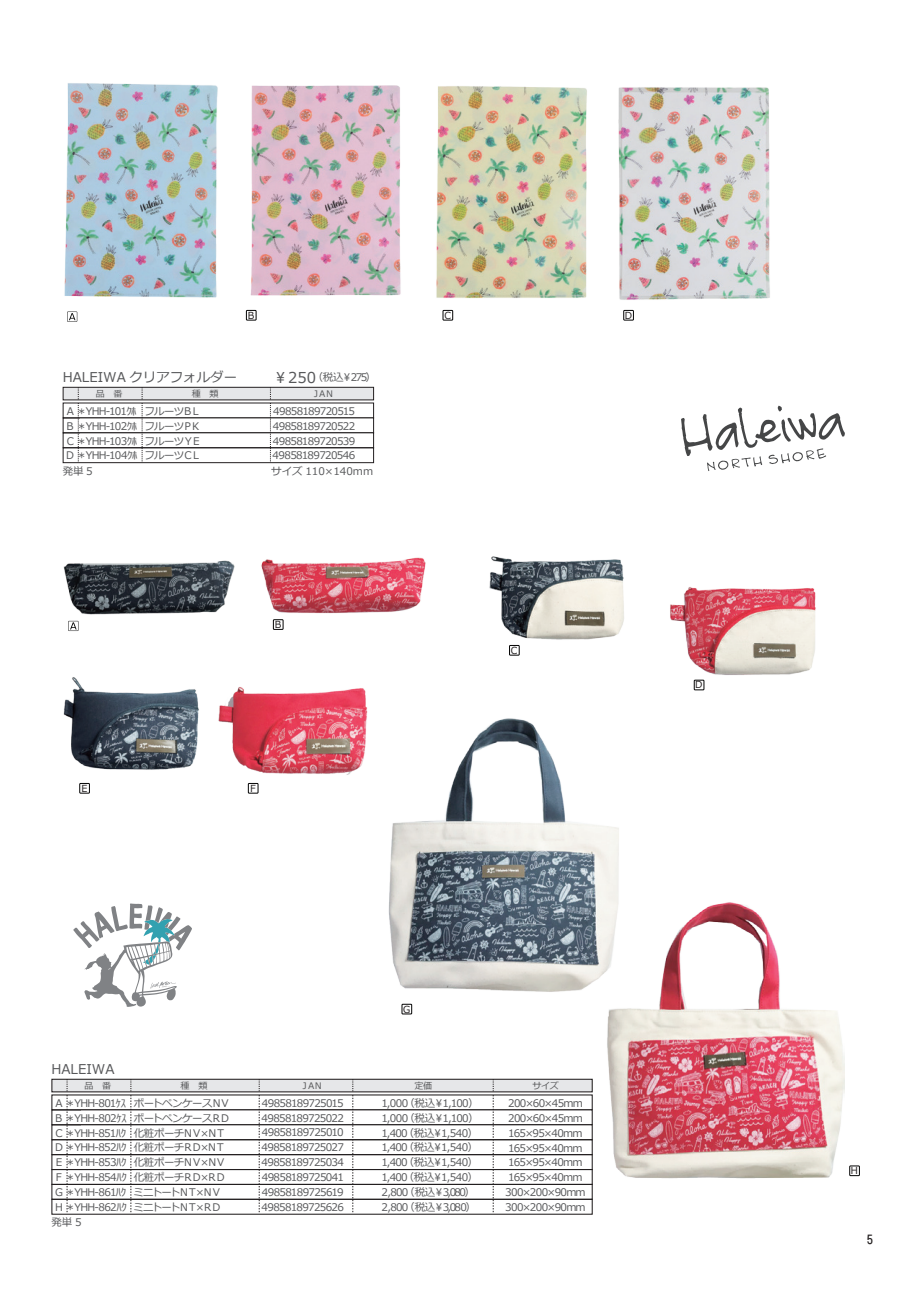
<style>
.page{position:relative;width:919px;height:1289px;background:#fff}
.page>*{position:absolute;margin:0;border:0;box-sizing:border-box;transform-origin:0 0}
.t1{font:13.5px "Meiryo";color:#57585a}
.t2{font:12px "HGS Gothic E";color:#231f20}
.t3{font:10.5px/14.9px "Meiryo";letter-spacing:-.065em;color:#57585a;text-align:justify}
.t4{font:10.5px "Meiryo";letter-spacing:-.09em;color:#57585a}
.t5{font:10.5px "Meiryo";color:#57585a}
.t6{font:9.75px "Meiryo";color:#231f20}
.t7{font:9px "Meiryo";letter-spacing:-.195em;color:#57585a}
.s1{font-size:15px}
</style>
<div class="page">
<img style="left:247px;top:85px;width:154px;height:225px">
<img style="left:436px;top:86px;width:151px;height:212px">
<img style="left:64px;top:83px;width:154px;height:215px">
<img style="left:618px;top:87px;width:152px;height:213px">
<svg style="left:681px;top:405px;width:163px;height:66px"></svg>
<img style="left:218px;top:687px;width:150px;height:103px">
<img style="left:670px;top:587px;width:146px;height:93px">
<img style="left:261px;top:557px;width:165px;height:57px">
<img style="left:489px;top:556px;width:135px;height:92px">
<img style="left:63px;top:677px;width:136px;height:93px">
<img style="left:63px;top:560px;width:172px;height:55px">
<svg style="left:73px;top:903px;width:119px;height:104px"></svg>
<div style="left:63px;top:387px;width:311px;height:13px;background:#e6e7e9;border:1px solid #231f20"></div>
<div style="left:63px;top:417px;width:311px;height:16px;border:1px solid #231f20"></div>
<div style="left:63px;top:432px;width:311px;height:16px;border:1px solid #231f20"></div>
<div style="left:63px;top:447px;width:311px;height:16px;border:1px solid #231f20"></div>
<svg style="left:142px;top:387px;width:1px;height:75px"></svg>
<svg style="left:78px;top:387px;width:1px;height:75px"></svg>
<svg style="left:270px;top:387px;width:1px;height:75px"></svg>
<svg style="left:67px;top:311px;width:10px;height:11px"></svg>
<div style="left:246px;top:310px;width:10px;height:10px;border:1px solid #030303"></div>
<div style="left:443px;top:310px;width:10px;height:10px;border:1px solid #030303"></div>
<div style="left:623px;top:310px;width:10px;height:10px;border:1px solid #030303"></div>
<div style="left:51px;top:1078px;width:541px;height:14px;background:#e6e7e9;border:1px solid #231f20"></div>
<div style="left:51px;top:1109px;width:541px;height:16px;border:1px solid #231f20"></div>
<div style="left:51px;top:1124px;width:541px;height:16px;border:1px solid #231f20"></div>
<div style="left:51px;top:1139px;width:541px;height:16px;border:1px solid #231f20"></div>
<div style="left:51px;top:1154px;width:541px;height:15px;border:1px solid #231f20"></div>
<svg style="left:131px;top:1079px;width:1px;height:133px"></svg>
<svg style="left:67px;top:1079px;width:1px;height:133px"></svg>
<svg style="left:259px;top:1079px;width:1px;height:133px"></svg>
<svg style="left:352px;top:1079px;width:1px;height:133px"></svg>
<svg style="left:493px;top:1079px;width:1px;height:133px"></svg>
<div style="left:51px;top:1168px;width:541px;height:16px;border:1px solid #231f20"></div>
<div style="left:51px;top:1183px;width:541px;height:16px;border:1px solid #231f20"></div>
<div style="left:51px;top:1198px;width:541px;height:16px;border:1px solid #231f20"></div>
<svg style="left:68px;top:621px;width:10px;height:10px"></svg>
<div style="left:273px;top:619px;width:10px;height:10px;border:1px solid #030303"></div>
<div style="left:509px;top:645px;width:10px;height:10px;border:1px solid #030303"></div>
<div style="left:694px;top:680px;width:10px;height:10px;border:1px solid #030303"></div>
<div style="left:79px;top:783px;width:11px;height:10px;border:1px solid #030303"></div>
<div style="left:248px;top:783px;width:10px;height:10px;border:1px solid #030303"></div>
<img style="left:589px;top:902px;width:255px;height:298px">
<img style="left:388px;top:718px;width:238px;height:281px">
<div style="left:849px;top:1165px;width:10px;height:10px;border:1px solid #030303"></div>
<div style="left:402px;top:1004px;width:10px;height:10px;border:1px solid #030303"></div>
<p class="t6" style="left:248px;top:308px;width:8px">B</p>
<p class="t6" style="left:444px;top:308px;width:8px">C</p>
<p class="t6" style="left:624px;top:308px;width:9px">D</p>
<p class="t1" style="left:63px;top:368px;width:176px">HALEIWA クリアフォルダー</p>
<p class="t3" style="left:273px;top:370px;width:104px"><span class="s1">￥250</span>（税込￥275）</p>
<p class="t7" style="left:96px;top:388px;width:28px">品　番</p>
<p class="t7" style="left:192px;top:388px;width:28px">種　類</p>
<p class="t7" style="left:311px;top:388px;width:24px">ＪＡＮ</p>
<p class="t3" style="left:65px;top:404px;width:74px">Ａ＊YHH-101ｸﾎＢ＊YHH-102ｸﾎＣ＊YHH-103ｸﾎＤ＊YHH-104ｸﾎ</p>
<p class="t3" style="left:144px;top:404px;width:59px">フルーツＢＬフルーツＰＫフルーツＹＥフルーツＣＬ</p>
<p class="t3" style="left:272px;top:404px;width:84px">49858189720515<br>49858189720522<br>49858189720539<br>49858189720546</p>
<p class="t3" style="left:63px;top:464px;width:32px">発単 5</p>
<p class="t5" style="left:271px;top:464px;width:103px">サイズ 110×140mm</p>
<p class="t6" style="left:275px;top:617px;width:8px">B</p>
<p class="t6" style="left:81px;top:781px;width:8px">E</p>
<p class="t6" style="left:248px;top:781px;width:11px">Ｆ</p>
<p class="t6" style="left:511px;top:643px;width:8px">C</p>
<p class="t6" style="left:695px;top:678px;width:9px">D</p>
<p class="t1" style="left:51px;top:1060px;width:65px">HALEIWA</p>
<p class="t6" style="left:402px;top:1002px;width:11px">Ｇ</p>
<p class="t7" style="left:85px;top:1079px;width:28px">品　番</p>
<p class="t7" style="left:180px;top:1079px;width:28px">種　類</p>
<p class="t7" style="left:300px;top:1079px;width:24px">ＪＡＮ</p>
<p class="t7" style="left:414px;top:1079px;width:19px">定価</p>
<p class="t7" style="left:532px;top:1079px;width:28px">サイズ</p>
<p class="t3" style="left:54px;top:1096px;width:74px">Ａ＊YHH-801ｹｽＢ＊YHH-802ｹｽＣ＊YHH-851ﾊｸＤ＊YHH-852ﾊｸＥ＊YHH-853ﾊｸ</p>
<p class="t3" style="left:134px;top:1096px;width:98px;text-align:left">ボートペンケースＮＶボートペンケースＲＤ化粧ポーチＮＶ×ＮＴ化粧ポーチＲＤ×ＮＴ化粧ポーチＮＶ×ＮＶ</p>
<p class="t3" style="left:262px;top:1095px;width:83px">49858189725015</p>
<p class="t3" style="left:381px;top:1095px;width:99px;text-align:left">1,000（税込￥1,100）<br>1,000（税込￥1,100）<br>1,400（税込￥1,540）<br>1,400（税込￥1,540）<br>1,400（税込￥1,540）<br>1,400（税込￥1,540）<br>2,800（税込￥3,080）<br>2,800（税込￥3,080）</p>
<p class="t3" style="left:261px;top:1110px;width:84px">49858189725022<br>49858189725010<br>49858189725027<br>49858189725034</p>
<p class="t3" style="left:56px;top:1170px;width:171px">F ＊YHH-854ﾊｸ 化粧ポーチＲＤ×ＲＤ</p>
<p class="t3" style="left:262px;top:1170px;width:84px">49858189725041</p>
<p class="t4" style="left:54px;top:1184px;width:169px">Ｇ＊YHH-861ﾊｸ ミニトートＮＴ×ＮＶ</p>
<p class="t3" style="left:262px;top:1185px;width:84px">49858189725619</p>
<p class="t3" style="left:54px;top:1200px;width:169px">Ｈ＊YHH-862ﾊｸ ミニトートＮＴ×ＲＤ</p>
<p class="t3" style="left:261px;top:1200px;width:84px">49858189725626</p>
<p class="t3" style="left:51px;top:1214px;width:32px">発単 5</p>
<p class="t3" style="left:505px;top:1096px;width:82px;text-align:left">200×60×45mm<br>200×60×45mm<br>165×95×40mm<br>165×95×40mm<br>165×95×40mm<br>165×95×40mm<br>300×200×90mm<br>300×200×90mm</p>
<p class="t6" style="left:849px;top:1163px;width:11px">Ｈ</p>
<p class="t2" style="left:866px;top:1233px;width:8px">5</p>
</div>
